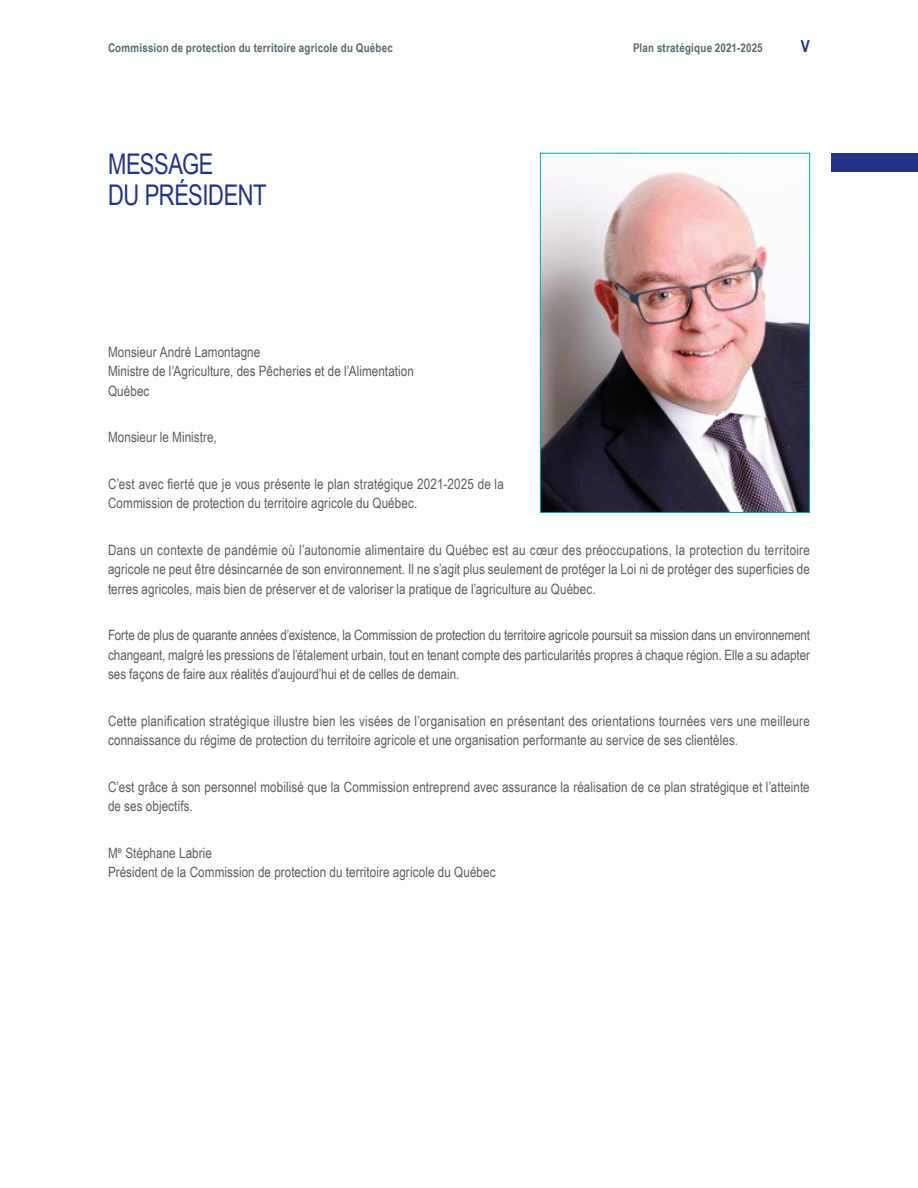
<style>
.page{position:relative;width:918px;height:1188px;background:#fff}
.page>*{position:absolute;margin:0;border:0;box-sizing:border-box;transform-origin:0 0}
.H2_Titre2{font:28.5px/31.5px "Arial Narrow";letter-spacing:-.02em;color:#203384;scale:.94 1}
.t1{font:700 16.5px "Arial Narrow";color:#203384}
.P_Texte_lettre{font:14.25px/19.5px "Arial Narrow";letter-spacing:.005em;color:#5c5d5d}
.t2{font:700 12px "Arial Narrow";letter-spacing:.015em;color:#5a686f}
</style>
<div class="page">
<div style="left:831px;top:153px;width:87px;height:19px;background:#203384"></div>
<img style="left:542px;top:172px;width:266px;height:339px">
<div style="left:540px;top:153px;width:270px;height:360px;border:1px solid #00a7b7"></div>
<p class="t2" style="left:108px;top:39px;width:287px">Commission de protection du territoire agricole du Québec</p>
<p class="t2" style="left:633px;top:39px;width:131px">Plan stratégique 2021-2025</p>
<p class="t1" style="left:801px;top:34px;width:11px">V</p>
<h2 class="H2_Titre2" style="left:108px;top:147px;width:170px">MESSAGE<br>DU PRÉSIDENT</h2>
<p class="P_Texte_lettre" style="left:108px;top:341px;width:154px">Monsieur André Lamontagne</p>
<p class="P_Texte_lettre" style="left:108px;top:361px;width:308px">Ministre de l’Agriculture, des Pêcheries et de l’Alimentation</p>
<p class="P_Texte_lettre" style="left:108px;top:380px;width:43px">Québec</p>
<p class="P_Texte_lettre" style="left:108px;top:427px;width:110px">Monsieur le Ministre,</p>
<p class="P_Texte_lettre" style="left:108px;top:473px;width:397px">C’est avec fierté que je vous présente le plan stratégique 2021-2025 de la<br>Commission de protection du territoire agricole du Québec.</p>
<p class="P_Texte_lettre" style="left:108px;top:539px;width:703px;text-align:justify">Dans un contexte de pandémie où l’autonomie alimentaire du Québec est au cœur des préoccupations, la protection du territoire agricole ne peut être désincarnée de son environnement. Il ne s’agit plus seulement de protéger la Loi ni de protéger des superficies de terres agricoles, mais bien de préserver et de valoriser la pratique de l’agriculture au Québec.</p>
<p class="P_Texte_lettre" style="left:108px;top:625px;width:704px;text-align:justify">Forte de plus de quarante années d’existence, la Commission de protection du territoire agricole poursuit sa mission dans un environnement changeant, malgré les pressions de l’étalement urbain, tout en tenant compte des particularités propres à chaque région. Elle a su adapter ses façons de faire aux réalités d’aujourd’hui et de celles de demain.</p>
<p class="P_Texte_lettre" style="left:108px;top:710px;width:703px">Cette planification stratégique illustre bien les visées de l’organisation en présentant des orientations tournées vers une meilleure connaissance du régime de protection du territoire agricole et une organisation performante au service de ses clientèles.</p>
<p class="P_Texte_lettre" style="left:108px;top:776px;width:703px">C’est grâce à son personnel mobilisé que la Commission entreprend avec assurance la réalisation de ce plan stratégique et l’atteinte de ses objectifs.</p>
<p class="P_Texte_lettre" style="left:108px;top:842px;width:106px">M<sup>e</sup> Stéphane Labrie</p>
<p class="P_Texte_lettre" style="left:108px;top:862px;width:389px">Président de la Commission de protection du territoire agricole du Québec</p>
</div>
